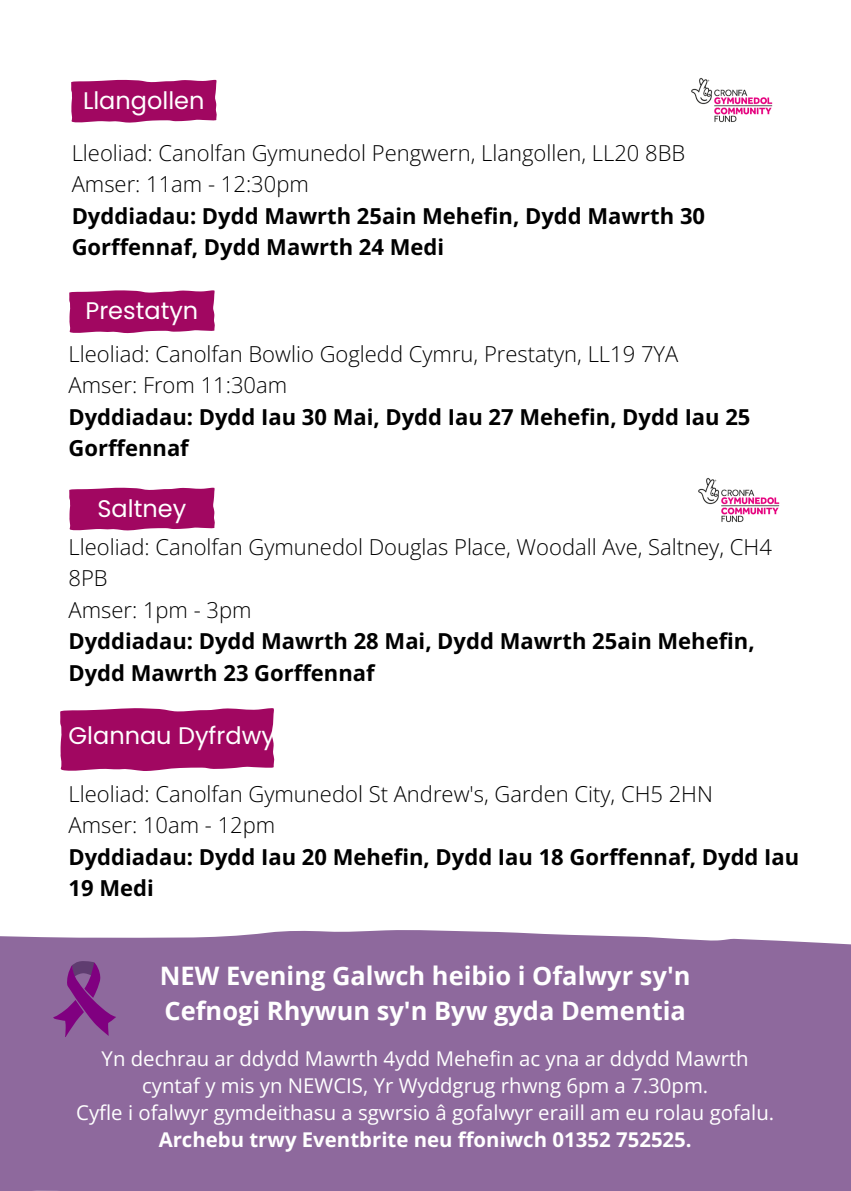
<style>
.page{position:relative;width:851px;height:1191px;background:#fff}
.page>*{position:absolute;margin:0;border:0;box-sizing:border-box;transform-origin:0 0}
.t1{font:700 25.4px/34.4px "Open Sans";color:#fff}
.t2{font:24px "Poppins";color:#fff}
.t3{font:300 22px/31.6px "Open Sans";color:#000}
.t4{font:700 22px/31.6px "Open Sans";color:#000}
.t5{font:20.4px/27px "Open Sans";color:#fff;text-align:center}
.s1{font-weight:700}
</style>
<div class="page">
<svg style="left:69px;top:290px;width:146px;height:44px;background:#a91e6f"></svg>
<svg style="left:69px;top:487px;width:146px;height:44px;background:#a91e6f"></svg>
<img style="left:698px;top:478px;width:81px;height:45px">
<svg style="left:60px;top:708px;width:214px;height:63px;background:#a7176b"></svg>
<svg style="left:71px;top:80px;width:146px;height:43px;background:#a7186c"></svg>
<img style="left:691px;top:78px;width:81px;height:45px">
<div style="left:0;top:930px;width:850px;height:261px;background:#8e699d"></div>
<svg style="left:53px;top:961px;width:63px;height:76px;background:#864390"></svg>
<p class="t2" style="left:83px;top:84px;width:123px">Llangollen</p>
<p class="t3" style="left:72px;top:136px;width:615px">Lleoliad: Canolfan Gymunedol Pengwern, Llangollen, LL20 8BB</p>
<p class="t3" style="left:72px;top:168px;width:239px">Amser: 11am - 12:30pm</p>
<p class="t4" style="left:72px;top:199px;width:635px">Dyddiadau: Dydd Mawrth 25ain Mehefin, Dydd Mawrth 30<br>Gorffennaf, Dydd Mawrth 24 Medi</p>
<p class="t2" style="left:85px;top:294px;width:114px">Prestatyn</p>
<p class="t3" style="left:68px;top:337px;width:611px">Lleoliad: Canolfan Bowlio Gogledd Cymru, Prestatyn, LL19 7YA</p>
<p class="t3" style="left:68px;top:369px;width:220px">Amser: From 11:30am</p>
<h2 class="t4" style="left:68px;top:400px;width:683px">Dyddiadau: Dydd Iau 30 Mai, Dydd Iau 27 Mehefin, Dydd Iau 25<br>Gorffennaf</h2>
<p class="t2" style="left:97px;top:492px;width:90px">Saltney</p>
<h2 class="t3" style="left:68px;top:531px;width:704px">Lleoliad: Canolfan Gymunedol Douglas Place, Woodall Ave, Saltney, CH4<br>8PB</h2>
<p class="t3" style="left:68px;top:594px;width:185px">Amser: 1pm - 3pm</p>
<p class="t4" style="left:68px;top:625px;width:687px">Dyddiadau: Dydd Mawrth 28 Mai, Dydd Mawrth 25ain Mehefin,<br>Dydd Mawrth 23 Gorffennaf</p>
<h2 class="t2" style="left:68px;top:719px;width:208px">Glannau Dyfrdwy</h2>
<p class="t3" style="left:68px;top:778px;width:646px">Lleoliad: Canolfan Gymunedol St Andrew's, Garden City, CH5 2HN</p>
<p class="t3" style="left:68px;top:809px;width:208px">Amser: 10am - 12pm</p>
<p class="t4" style="left:68px;top:841px;width:732px">Dyddiadau: Dydd Iau 20 Mehefin, Dydd Iau 18 Gorffennaf, Dydd Iau<br>19 Medi</p>
<p class="t1" style="left:160px;top:958px;width:532px">NEW Evening Galwch heibio i Ofalwyr sy'n<br>Cefnogi Rhywun sy'n Byw gyda Dementia</p>
<h2 class="t5" style="left:102px;top:1045px;width:648px">Yn dechrau ar ddydd Mawrth 4ydd Mehefin ac yna ar ddydd Mawrth cyntaf y mis yn NEWCIS, Yr Wyddgrug rhwng 6pm a 7.30pm.</h2>
<p class="t5" style="left:76px;top:1099px;width:699px">Cyfle i ofalwyr gymdeithasu a sgwrsio â gofalwyr eraill am eu rolau gofalu.<br><span class="s1">Archebu trwy Eventbrite neu ffoniwch 01352 752525.</span></p>
</div>
